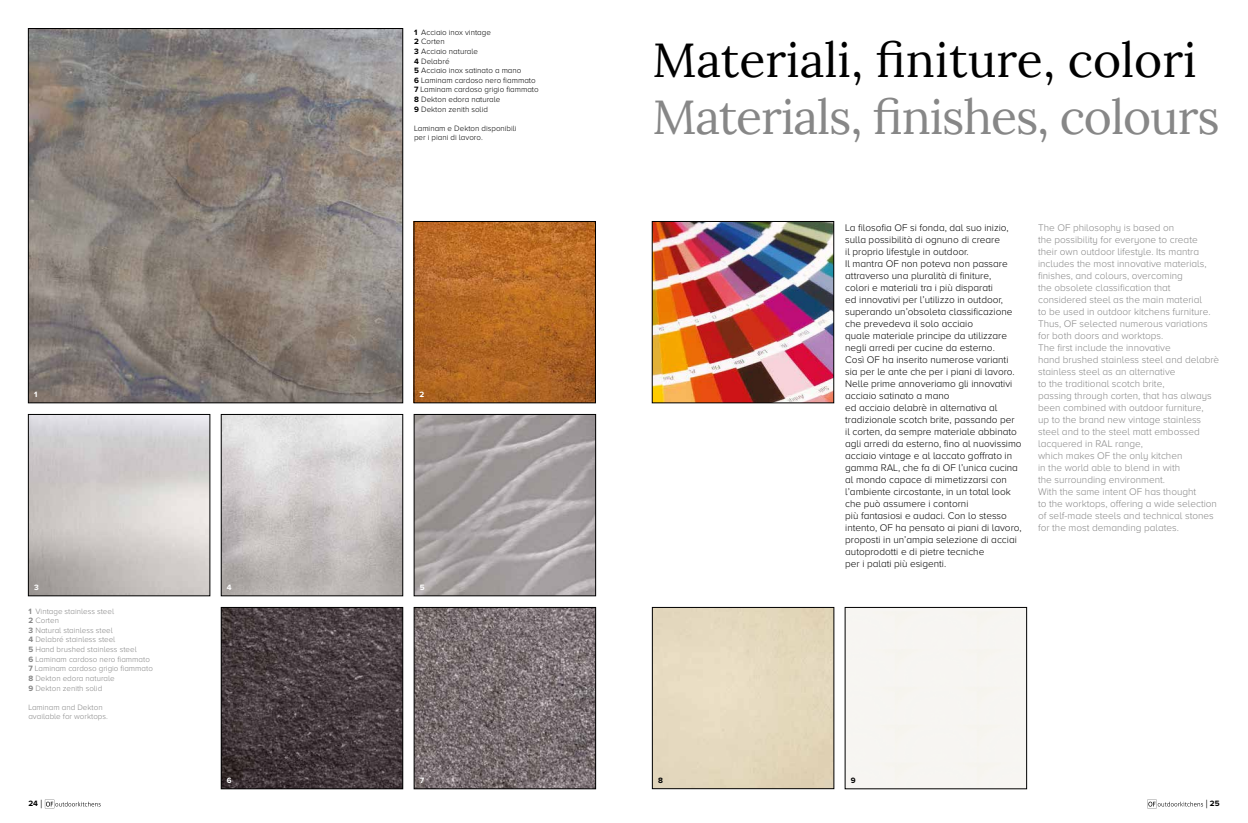
<style>
.page{position:relative;width:1248px;height:823px;background:#fff}
.page>*{position:absolute;margin:0;border:0;box-sizing:border-box;transform-origin:0 0}
.t1{font:48px "Lora";letter-spacing:-.02em;color:#878787}
.t2{font:48px "Lora";color:#000}
.t3{font:300 10px/12px "Proxima Nova A";color:#000}
.t4{font:300 10px/12px "Proxima Nova A";color:#878787}
.t5{font:300 8px/9.6px "Proxima Nova A";color:#878787}
.t6{font:300 8px/9.6px "Proxima Nova A";color:#000}
.t7{font:700 8px "Proxima Nova A";color:#000}
.t8{font:700 8px "Proxima Nova A";color:#fff}
.s1{font-weight:700}
.s2{font-weight:300;font-size:12px}
</style>
<div class="page">
<img style="left:30px;top:30px;width:371px;height:371px">
<div style="left:28px;top:28px;width:375px;height:375px;border:1px solid #000"></div>
<img style="left:654px;top:223px;width:177px;height:178px">
<div style="left:652px;top:221px;width:181px;height:182px;border:1px solid #000"></div>
<div style="left:28px;top:414px;width:182px;height:181px;border:1px solid #000"></div>
<div style="left:652px;top:607px;width:182px;height:181px;border:1px solid #000"></div>
<img style="left:223px;top:609px;width:178px;height:177px">
<div style="left:221px;top:607px;width:182px;height:181px;border:1px solid #000"></div>
<img style="left:416px;top:609px;width:177px;height:177px">
<div style="left:414px;top:607px;width:181px;height:181px;border:1px solid #000"></div>
<img style="left:223px;top:416px;width:178px;height:177px">
<div style="left:221px;top:414px;width:182px;height:181px;border:1px solid #000"></div>
<img style="left:416px;top:416px;width:177px;height:177px">
<div style="left:414px;top:414px;width:181px;height:181px;border:1px solid #000"></div>
<img style="left:416px;top:223px;width:177px;height:178px">
<div style="left:414px;top:221px;width:181px;height:182px;border:1px solid #000"></div>
<svg style="left:45px;top:799px;width:56px;height:8px"></svg>
<svg style="left:1147px;top:799px;width:55px;height:8px"></svg>
<p class="t6" style="left:414px;top:27px;width:126px"><span class="s1">1</span> Acciaio inox vintage<br><span class="s1">2</span> Corten<br><span class="s1">3</span> Acciaio naturale<br><span class="s1">4</span> Delabré<br><span class="s1">5</span> Acciaio inox satinato a mano<br><span class="s1">6</span> Laminam cardoso nero fiammato<br><span class="s1">7</span> Laminam cardoso grigio fiammato<br><span class="s1">8</span> Dekton edora naturale<br><span class="s1">9</span> Dekton zenith solid</p>
<p class="t6" style="left:414px;top:123px;width:104px">Laminam e Dekton disponibili per i piani di lavoro.</p>
<p class="t8" style="left:34px;top:389px;width:5px">1</p>
<p class="t8" style="left:419px;top:389px;width:6px">2</p>
<p class="t8" style="left:34px;top:582px;width:6px">3</p>
<p class="t5" style="left:28px;top:605px;width:126px"><span class="s1">1</span> Vintage stainless steel<br><span class="s1">2</span> Corten<br><span class="s1">3</span> Natural stainless steel<br><span class="s1">4</span> Delabré stainless steel<br><span class="s1">5</span> Hand brushed stainless steel<br><span class="s1">6</span> Laminam cardoso nero fiammato<br><span class="s1">7</span> Laminam cardoso grigio fiammato<br><span class="s1">8</span> Dekton edora naturale<br><span class="s1">9</span> Dekton zenith solid</p>
<p class="t5" style="left:28px;top:701px;width:81px">Laminam and Dekton available for worktops.</p>
<p class="t8" style="left:227px;top:582px;width:6px">4</p>
<p class="t8" style="left:420px;top:582px;width:6px">5</p>
<p class="t8" style="left:227px;top:775px;width:6px">6</p>
<p class="t8" style="left:420px;top:775px;width:6px">7</p>
<h1 class="t2" style="left:652px;top:23px;width:545px">Materiali, finiture, colori</h1>
<h1 class="t1" style="left:652px;top:81px;width:568px">Materials, finishes, colours</h1>
<p class="t7" style="left:658px;top:775px;width:6px">8</p>
<p class="t3" style="left:845px;top:221px;width:178px">La filosofia OF si fonda, dal suo inizio, sulla possibilità di ognuno di creare<br>il proprio lifestyle in outdoor.<br>Il mantra OF non poteva non passare attraverso una pluralità di finiture,<br>colori e materiali tra i più disparati<br>ed innovativi per l’utilizzo in outdoor, superando un’obsoleta classificazione che prevedeva il solo acciaio<br>quale materiale principe da utilizzare negli arredi per cucine da esterno.<br>Così OF ha inserito numerose varianti sia per le ante che per i piani di lavoro.<br>Nelle prime annoveriamo gli innovativi acciaio satinato a mano<br>ed acciaio delabrè in alternativa al tradizionale scotch brite, passando per il corten, da sempre materiale abbinato agli arredi da esterno, fino al nuovissimo acciaio vintage e al laccato goffrato in gamma RAL, che fa di OF l’unica cucina al mondo capace di mimetizzarsi con l’ambiente circostante, in un total look che può assumere i contorni<br>più fantasiosi e audaci. Con lo stesso intento, OF ha pensato ai piani di lavoro, proposti in un’ampia selezione di acciai autoprodotti e di pietre tecniche<br>per i palati più esigenti.</p>
<p class="t4" style="left:1037px;top:221px;width:183px">The OF philosophy is based on<br>the possibility for everyone to create their own outdoor lifestyle. Its mantra includes the most innovative materials, finishes, and colours, overcoming<br>the obsolete classification that considered steel as the main material<br>to be used in outdoor kitchens furniture.<br>Thus, OF selected numerous variations for both doors and worktops.<br>The first include the innovative<br>hand brushed stainless steel and delabrè stainless steel as an alternative<br>to the traditional scotch brite,<br>passing through corten, that has always been combined with outdoor furniture,<br>up to the brand new vintage stainless steel and to the steel matt embossed lacquered in RAL range,<br>which makes OF the only kitchen<br>in the world able to blend in with<br>the surrounding environment.<br>With the same intent OF has thought<br>to the worktops, offering a wide selection of self-made steels and technical stones for the most demanding palates.</p>
<p class="t7" style="left:850px;top:775px;width:6px">9</p>
<p class="t7" style="left:28px;top:798px;width:16px">24 <span class="s2">|</span></p>
<p class="t7" style="left:1205px;top:798px;width:16px"><span class="s2">|</span> 25</p>
</div>
